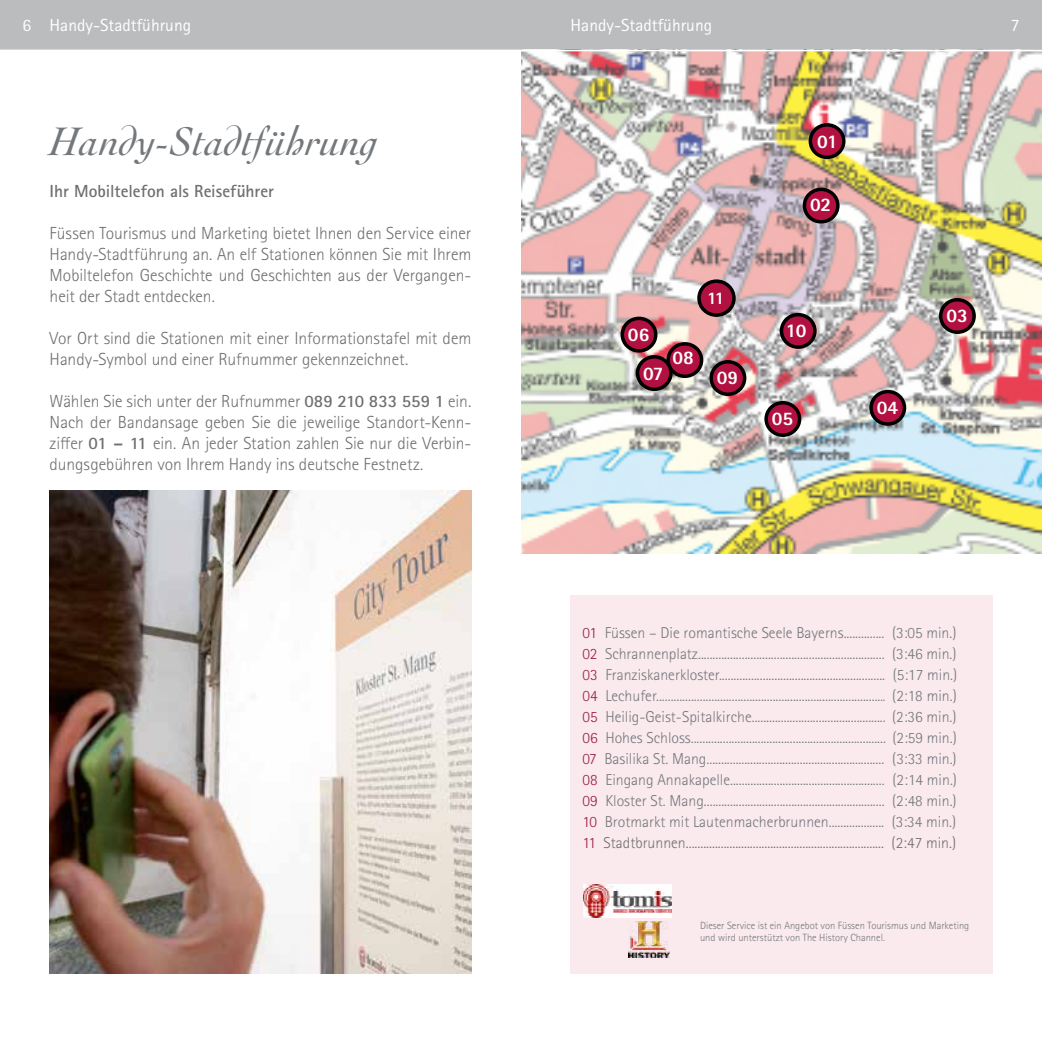
<style>
.page{position:relative;width:1042px;height:1042px;background:#fff}
.page>*{position:absolute;margin:0;border:0;box-sizing:border-box;transform-origin:0 0}
.t1{font:italic 42px "Cochin LT Std";color:#72787c}
.t2{font:800 19.25px "Rotis Sans Serif Pro";color:#fff}
.t3{font:300 17.5px/21px "Rotis Sans Serif Pro";color:#6f6f6e;text-align:justify}
.t4{font:17.5px "Rotis Sans Serif Pro";color:#fff}
.t5{font:700 17.5px "Rotis Sans Serif Pro";letter-spacing:-.005em;color:#6f6f6e}
.t6{font:800 17.5px "Rotis Sans Serif Pro";color:#fff}
.t7{font:300 15.75px/21px "Rotis Sans Serif Pro";color:#72787c;text-align:justify}
.t8{font:300 10.5px/12.6px "Rotis Sans Serif Pro";color:#72787c}
.s1{font-weight:700}
.s2{color:#9a1e45}
.s3{color:#6f6f6e}
</style>
<div class="page">
<div style="left:0;top:0;width:1042px;height:50px;background:#bbbcbd"></div>
<img style="left:521px;top:51px;width:521px;height:503px">
<div style="left:810px;top:125px;width:34px;height:32px;background:#b31042;border-radius:50%"></div>
<div style="left:808px;top:123px;width:37px;height:36px;border:4px solid #000;border-radius:50%"></div>
<div style="left:622px;top:318px;width:34px;height:33px;background:#b31042;border-radius:50%"></div>
<div style="left:620px;top:317px;width:37px;height:36px;border:4px solid #000;border-radius:50%"></div>
<div style="left:699px;top:281px;width:35px;height:34px;background:#b31042;border-radius:50%"></div>
<div style="left:697px;top:279px;width:39px;height:38px;border:4px solid #000;border-radius:50%"></div>
<div style="left:668px;top:344px;width:33px;height:32px;background:#b31042;border-radius:50%"></div>
<div style="left:666px;top:342px;width:37px;height:36px;border:4px solid #000;border-radius:50%"></div>
<div style="left:637px;top:357px;width:34px;height:32px;background:#b31042;border-radius:50%"></div>
<div style="left:636px;top:355px;width:37px;height:36px;border:4px solid #000;border-radius:50%"></div>
<div style="left:711px;top:362px;width:33px;height:32px;background:#b31042;border-radius:50%"></div>
<div style="left:709px;top:360px;width:37px;height:36px;border:4px solid #000;border-radius:50%"></div>
<div style="left:766px;top:403px;width:33px;height:32px;background:#b31042;border-radius:50%"></div>
<div style="left:764px;top:401px;width:37px;height:36px;border:4px solid #000;border-radius:50%"></div>
<div style="left:871px;top:391px;width:33px;height:33px;background:#b31042;border-radius:50%"></div>
<div style="left:869px;top:390px;width:37px;height:36px;border:4px solid #000;border-radius:50%"></div>
<div style="left:940px;top:300px;width:34px;height:32px;background:#b31042;border-radius:50%"></div>
<div style="left:939px;top:298px;width:37px;height:36px;border:4px solid #000;border-radius:50%"></div>
<div style="left:781px;top:315px;width:34px;height:32px;background:#b31042;border-radius:50%"></div>
<div style="left:780px;top:313px;width:36px;height:36px;border:4px solid #000;border-radius:50%"></div>
<div style="left:804px;top:189px;width:34px;height:33px;background:#b31042;border-radius:50%"></div>
<div style="left:802px;top:188px;width:37px;height:36px;border:4px solid #000;border-radius:50%"></div>
<div style="left:570px;top:596px;width:423px;height:378px;background:#fae9ed"></div>
<img style="left:584px;top:884px;width:88px;height:34px">
<img style="left:628px;top:921px;width:41px;height:36px">
<img style="left:50px;top:491px;width:421px;height:483px">
<p class="t4" style="left:22px;top:15px;width:170px">6 Handy-Stadtführung</p>
<p class="t4" style="left:570px;top:15px;width:143px">Handy-Stadtführung</p>
<p class="t4" style="left:1011px;top:15px;width:10px">7</p>
<h1 class="t1" style="left:50px;top:117px;width:330px">Handy-Stadtführung</h1>
<p class="t5" style="left:50px;top:180px;width:226px">Ihr Mobiltelefon als Reiseführer</p>
<p class="t3" style="left:50px;top:222px;width:423px">Füssen Tourismus und Marketing bietet Ihnen den Service einer Handy-Stadtführung an. An elf Stationen können Sie mit Ihrem Mobiltelefon Geschichte und Geschichten aus der Vergangen&shy;heit der Stadt entdecken.</p>
<p class="t3" style="left:50px;top:327px;width:423px">Vor Ort sind die Stationen mit einer Informationstafel mit dem<br>Handy-Symbol und einer Rufnummer gekennzeichnet.</p>
<p class="t3" style="left:50px;top:390px;width:423px">Wählen Sie sich unter der Rufnummer <span class="s1">089 210 833 559 1</span> ein.<br>Nach der Bandansage geben Sie die jeweilige Standort-Kenn&shy;ziffer <span class="s1">01 – 11</span> ein. An jeder Station zahlen Sie nur die Verbin&shy;dungsgebühren von Ihrem Handy ins deutsche Festnetz.</p>
<p class="t2" style="left:817px;top:129px;width:22px">01</p>
<p class="t2" style="left:628px;top:322px;width:23px">06</p>
<p class="t6" style="left:707px;top:286px;width:19px">11</p>
<p class="t2" style="left:672px;top:346px;width:23px">08</p>
<p class="t2" style="left:643px;top:361px;width:22px">07</p>
<p class="t2" style="left:717px;top:366px;width:23px">09</p>
<p class="t2" style="left:810px;top:192px;width:23px">02</p>
<p class="t2" style="left:786px;top:318px;width:22px">10</p>
<p class="t2" style="left:772px;top:407px;width:23px">05</p>
<p class="t2" style="left:877px;top:395px;width:23px">04</p>
<p class="t2" style="left:946px;top:304px;width:23px">03</p>
<p class="t7" style="left:582px;top:622px;width:376px"><span class="s2">01</span> Füssen – Die romantische Seele Bayerns.............. (3:05 min.)<br><span class="s2">02</span> Schrannenplatz................................................................ (3:46 min.)<br><span class="s2">03</span> Franziskanerkloster......................................................... (5:17 min.)<br><span class="s2">04</span> Lechufer............................................................................... (2:18 min.)<br><span class="s2">05</span> Heilig-Geist-Spitalkirche.............................................. (2:36 min.)<br><span class="s2">06</span> Hohes Schloss................................................................... (2:59 min.)<br><span class="s2">07</span> Basilika St. Mang............................................................. (3:33 min.)<br><span class="s2">08</span> Eingang Annakapelle..................................................... (2:14 min.)<br><span class="s2">09</span> Kloster St. Mang.............................................................. (2:48 min.)<br><span class="s2">10</span> Brotmarkt mit Lautenmacherbrunnen................... (3:34 min.)<br><span class="s2">11</span> <span class="s3">Stadtbrunnen.................................................................... (2:47 min.)</span></p>
<p class="t8" style="left:700px;top:919px;width:271px">Dieser Service ist ein Angebot von Füssen Tourismus und Marketing und wird unterstützt von The History Channel.</p>
</div>
